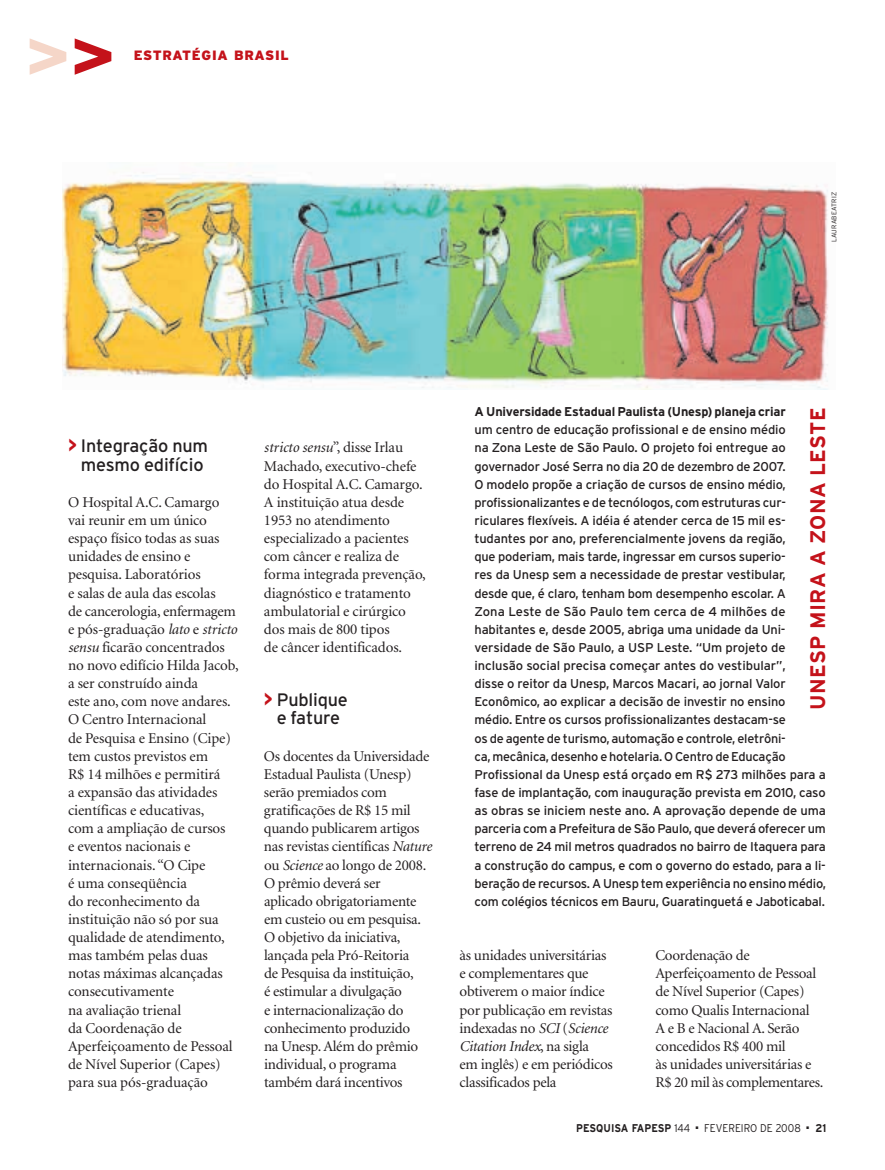
<style>
.page{position:relative;width:885px;height:1170px;background:#fff}
.page>*{position:absolute;margin:0;border:0;box-sizing:border-box;transform-origin:0 0}
.t1{font:600 75px "Franklin Gothic";color:#f5d6c8}
.t2{font:700 21px "Interstate";letter-spacing:.025em;color:#c4121a}
.t3{font:18px/18.1px "Interstate";letter-spacing:-.01em;color:#231f20;text-align:center}
.t4{font:15px/18.1px "Minion";letter-spacing:-.01em;color:#231f20}
.t5{font:900 13.5px "Interstate";letter-spacing:.05em;color:#c4121a}
.t6{font:12.75px/18.1px "Interstate";letter-spacing:-.02em;color:#231f20}
.t7{font:700 12.75px "Interstate";letter-spacing:-.015em;color:#231f20}
.t8{font:700 11.25px "Interstate";color:#231f20;scale:.9 1}
.t9{font:300 11.25px "Interstate";color:#231f20;scale:.9 1}
.t10{font:300 6.75px "Interstate";letter-spacing:.025em;color:#231f20}
.s1{color:#c4121a}
.s2{font-weight:700;font-size:20.25px;color:#c4121a}
.s3{font-style:italic}
.s4{font-weight:300}
</style>
<div class="page">
<img style="left:62px;top:164px;width:767px;height:225px">
<h1 class="t1" style="left:26px;top:8px;width:92px">&gt;<span class="s1">&gt;</span></h1>
<p class="t5" style="left:134px;top:50px;width:156px">ESTRATÉGIA BRASIL</p>
<p class="t10" style="left:831px;top:242px;width:52px;rotate:-90deg">LAURABEATRIZ</p>
<p class="t3" style="left:68px;top:438px;width:141px"><span class="s2">&gt;</span> Integração num mesmo edifício</p>
<p class="t4" style="left:68px;top:493px;width:172px">O Hospital A.C. Camargo vai reunir em um único espaço físico todas as suas unidades de ensino e pesquisa. Laboratórios<br>e salas de aula das escolas<br>de cancerologia, enfermagem e pós-graduação <span class="s3">lato</span> e <span class="s3">stricto sensu</span> ficarão concentrados no novo edifício Hilda Jacob, a ser construído ainda<br>este ano, com nove andares.<br>O Centro Internacional<br>de Pesquisa e Ensino (Cipe) tem custos previstos em<br>R$ 14 milhões e permitirá<br>a expansão das atividades científicas e educativas,<br>com a ampliação de cursos<br>e eventos nacionais e internacionais. “O Cipe<br>é uma conseqüência<br>do reconhecimento da instituição não só por sua qualidade de atendimento, mas também pelas duas notas máximas alcançadas consecutivamente<br>na avaliação trienal<br>da Coordenação de<br>Aperfeiçoamento de Pessoal de Nível Superior (Capes) para sua pós-graduação</p>
<p class="t4" style="left:264px;top:439px;width:163px"><span class="s3">stricto sensu</span>”, disse Irlau<br>Machado, executivo-chefe do Hospital A.C. Camargo.<br>A instituição atua desde<br>1953 no atendimento especializado a pacientes com câncer e realiza de forma integrada prevenção, diagnóstico e tratamento ambulatorial e cirúrgico dos mais de 800 tipos<br>de câncer identificados.</p>
<p class="t3" style="left:264px;top:692px;width:85px"><span class="s2">&gt;</span> Publique e fature</p>
<p class="t4" style="left:264px;top:747px;width:169px">Os docentes da Universidade<br>Estadual Paulista (Unesp) serão premiados com gratificações de R$ 15 mil quando publicarem artigos nas revistas científicas <span class="s3">Nature </span>ou <span class="s3">Science</span> ao longo de 2008.<br>O prêmio deverá ser aplicado obrigatoriamente em custeio ou em pesquisa.<br>O objetivo da iniciativa, lançada pela Pró-Reitoria<br>de Pesquisa da instituição,<br>é estimular a divulgação<br>e internacionalização do conhecimento produzido<br>na Unesp. Além do prêmio individual, o programa também dará incentivos</p>
<p class="t7" style="left:474px;top:407px;width:313px">A Universidade Estadual Paulista (Unesp) planeja criar</p>
<p class="t6" style="left:474px;top:422px;width:353px">um centro de educação profissional e de ensino médio<br>na Zona Leste de São Paulo. O projeto foi entregue ao governador José Serra no dia 20 de dezembro de 2007.<br>O modelo propõe a criação de cursos de ensino médio, profissionalizantes e de tecnólogos, com estruturas cur&shy;riculares flexíveis. A idéia é atender cerca de 15 mil es&shy;tudantes por ano, preferencialmente jovens da região,<br>que poderiam, mais tarde, ingressar em cursos superio-<br>res da Unesp sem a necessidade de prestar vestibular,<br>desde que, é claro, tenham bom desempenho escolar. A<br>Zona Leste de São Paulo tem cerca de 4 milhões de habitantes e, desde 2005, abriga uma unidade da Uni&shy;versidade de São Paulo, a USP Leste. “Um projeto de inclusão social precisa começar antes do vestibular”,<br>disse o reitor da Unesp, Marcos Macari, ao jornal Valor Econômico, ao explicar a decisão de investir no ensino<br>mé dio. Entre os cursos profissionalizantes destacam-se<br>os de agente de turismo, automação e controle, eletrôni-<br>ca, mecânica, desenho e hotelaria. O Centro de Educação Profissional da Unesp está orçado em R$ 273 milhões para a fase de implantação, com inauguração prevista em 2010, caso as obras se iniciem neste ano. A aprovação depende de uma parceria com a Prefeitura de São Paulo, que deverá oferecer um ter reno de 24 mil metros quadrados no bairro de Itaquera para a construção do campus, e com o governo do estado, para a li&shy;beração de recursos. A Unesp tem experiência no ensino médio, com colégios técnicos em Bauru, Guaratinguetá e Jaboticabal.</p>
<h2 class="t2" style="left:809px;top:710px;width:304px;rotate:-90deg">UNESP MIRA A ZONA LESTE</h2>
<p class="t4" style="left:459px;top:946px;width:155px">às unidades universitárias e complementares que obtiverem o maior índice por publicação em revistas indexadas no <span class="s3">SCI</span> (<span class="s3">Science<br>Citation Index</span>, na sigla<br>em inglês) e em periódicos classificados pela</p>
<p class="t4" style="left:655px;top:946px;width:169px">Coordenação de<br>Aperfeiçoamento de Pessoal de Nível Superior (Capes) como Qualis Internacional<br>A e B e Nacional A. Serão concedidos R$ 400 mil<br>às unidades universitárias e<br>R$ 20 mil às complementares.</p>
<p class="t8" style="left:576px;top:1123px;width:128px">PESQUISA FAPESP <span class="s4">144</span></p>
<p class="t9" style="left:695px;top:1123px;width:118px">■ FEVEREIRO DE 2008</p>
<p class="t8" style="left:806px;top:1123px;width:23px">■ 21</p>
</div>
